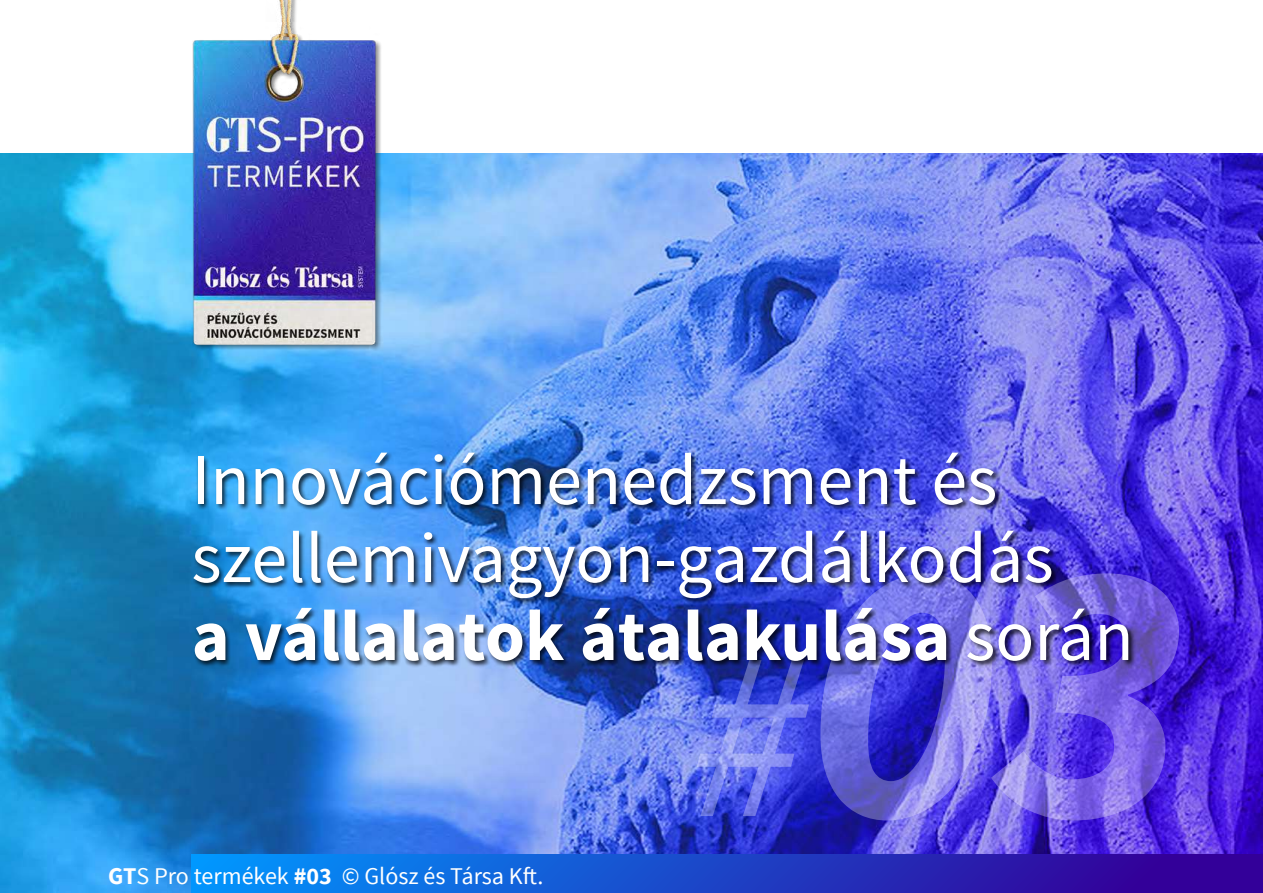
<style>
.page{position:relative;width:1263px;height:893px;background:#fff}
.page>*{position:absolute;margin:0;border:0;box-sizing:border-box;transform-origin:0 0}
.t1{font:italic 700 375px "Source Sans Pro";color:#fff}
.t2{font:72px/78px "Source Sans Pro";color:#fff}
.t3{font:24px "Source Sans Pro";color:#fff}
.s1{font-weight:700}
.s2{font-weight:400;font-size:240px}
</style>
<div class="page">
<img style="left:0;top:153px;width:1263px;height:740px">
<div style="left:191px;top:855px;width:1072px;height:38px;background:linear-gradient(to right,#0195fd,#38008f)"></div>
<img style="left:181px;top:0;width:204px;height:361px">
<div style="left:193px;top:452px;width:942px;height:216px;background:#000;opacity:.75"></div>
<p class="t2" style="left:191px;top:442px;width:944px">Innovációmenedzsment és szellemivagyon-gazdálkodás<br><span class="s1">a vállalatok átalakulása</span> során</p>
<h1 class="t1" style="left:691px;top:453px;width:498px"><span class="s2">#</span>03</h1>
<p class="t3" style="left:108px;top:861px;width:437px"><span class="s1">GT</span>S Pro termékek <span class="s1">#03</span> © Glósz és Társa Kft.</p>
</div>
